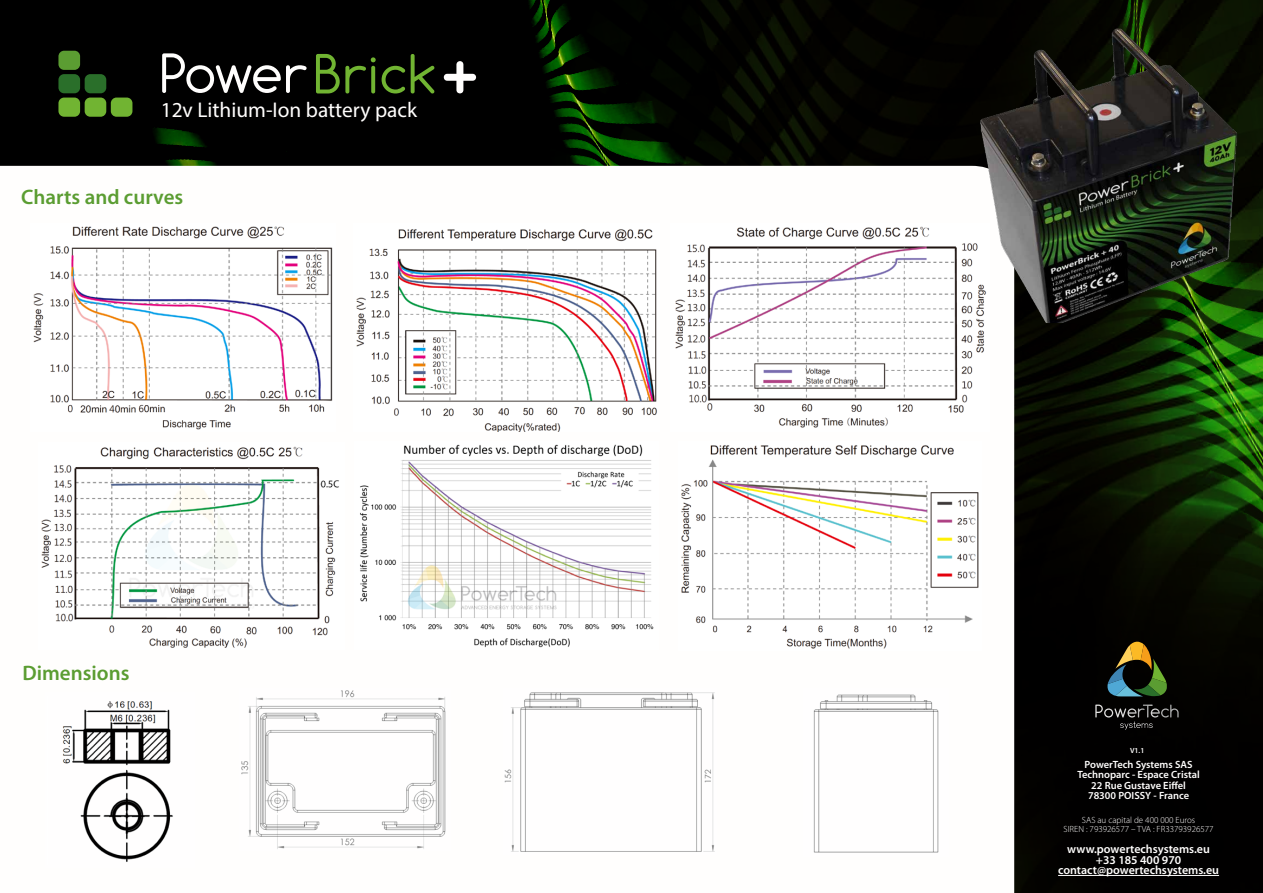
<style>
.page{position:relative;width:1263px;height:893px;background:#fff}
.page>*{position:absolute;margin:0;border:0;box-sizing:border-box;transform-origin:0 0}
.t1{font:21.3px "Myriad Pro";color:#fffefd}
.t2{font:600 21px "Myriad Pro";color:#5b9d32}
.t3{font:600 12px/10.5px "Myriad Pro";color:#fffefd;text-align:center}
.t4{font:600 10.5px/10.5px "Myriad Pro";color:#fffefd;text-align:center}
.t5{font:300 9px/9px "Myriad Pro";color:#fffefd;text-align:center}
.t6{font:600 7.5px "Myriad Pro";color:#fffefd}
</style>
<div class="page">
<img style="left:785px;top:0;width:478px;height:893px">
<img style="left:32px;top:0;width:753px;height:166px">
<div style="left:58px;top:51px;width:22px;height:19px;background:#5b9d32;border-radius:6px"></div>
<div style="left:58px;top:74px;width:22px;height:19px;background:#2a6f2a;border-radius:6px"></div>
<div style="left:58px;top:98px;width:22px;height:19px;background:#71b432;border-radius:6px"></div>
<div style="left:85px;top:74px;width:21px;height:19px;background:#2a6f2a;border-radius:6px"></div>
<div style="left:85px;top:98px;width:21px;height:19px;background:#71b432;border-radius:6px"></div>
<div style="left:111px;top:98px;width:21px;height:19px;background:#71b432;border-radius:6px"></div>
<svg style="left:316px;top:54px;width:60px;height:39px;background:#23380f"></svg>
<svg style="left:382px;top:66px;width:23px;height:27px"></svg>
<svg style="left:411px;top:54px;width:23px;height:39px"></svg>
<svg style="left:444px;top:61px;width:32px;height:32px"></svg>
<svg style="left:162px;top:53px;width:145px;height:40px"></svg>
<svg style="left:785px;top:166px;width:229px;height:727px"></svg>
<svg style="left:1107px;top:642px;width:60px;height:54px;background:#3c472a"></svg>
<svg style="left:1095px;top:705px;width:83px;height:25px;background:#222120"></svg>
<hr style="left:1058px;top:875px;width:161px;height:1px;background:#fffefd">
<img style="left:33px;top:226px;width:300px;height:204px">
<img style="left:356px;top:229px;width:301px;height:203px">
<img style="left:675px;top:223px;width:314px;height:209px">
<img style="left:41px;top:446px;width:298px;height:202px">
<img style="left:360px;top:444px;width:294px;height:204px">
<img style="left:681px;top:441px;width:301px;height:209px">
<img style="left:63px;top:701px;width:110px;height:161px">
<img style="left:241px;top:690px;width:205px;height:159px">
<img style="left:504px;top:692px;width:211px;height:160px">
<img style="left:803px;top:688px;width:145px;height:168px">
<img style="left:957px;top:27px;width:306px;height:296px">
<h1 class="t1" style="left:161px;top:96px;width:258px">12v Lithium-Ion battery pack</h1>
<h2 class="t2" style="left:21px;top:185px;width:163px">Charts and curves</h2>
<h2 class="t2" style="left:22px;top:662px;width:109px">Dimensions</h2>
<p class="t6" style="left:1130px;top:746px;width:16px">V1.1</p>
<p class="t4" style="left:1077px;top:759px;width:124px">PowerTech Systems SAS<br>Technoparc - Espace Cristal<br>22 Rue Gustave Eiffel<br>78300 POISSY - France</p>
<p class="t5" style="left:1063px;top:816px;width:152px">SAS au capital de 400 000 Euros<br>SIREN : 793926577 – TVA : FR33793926577</p>
<p class="t3" style="left:1058px;top:844px;width:162px">www.powertechsystems.eu +33 185 400 970 contact@powertechsystems.eu</p>
</div>
